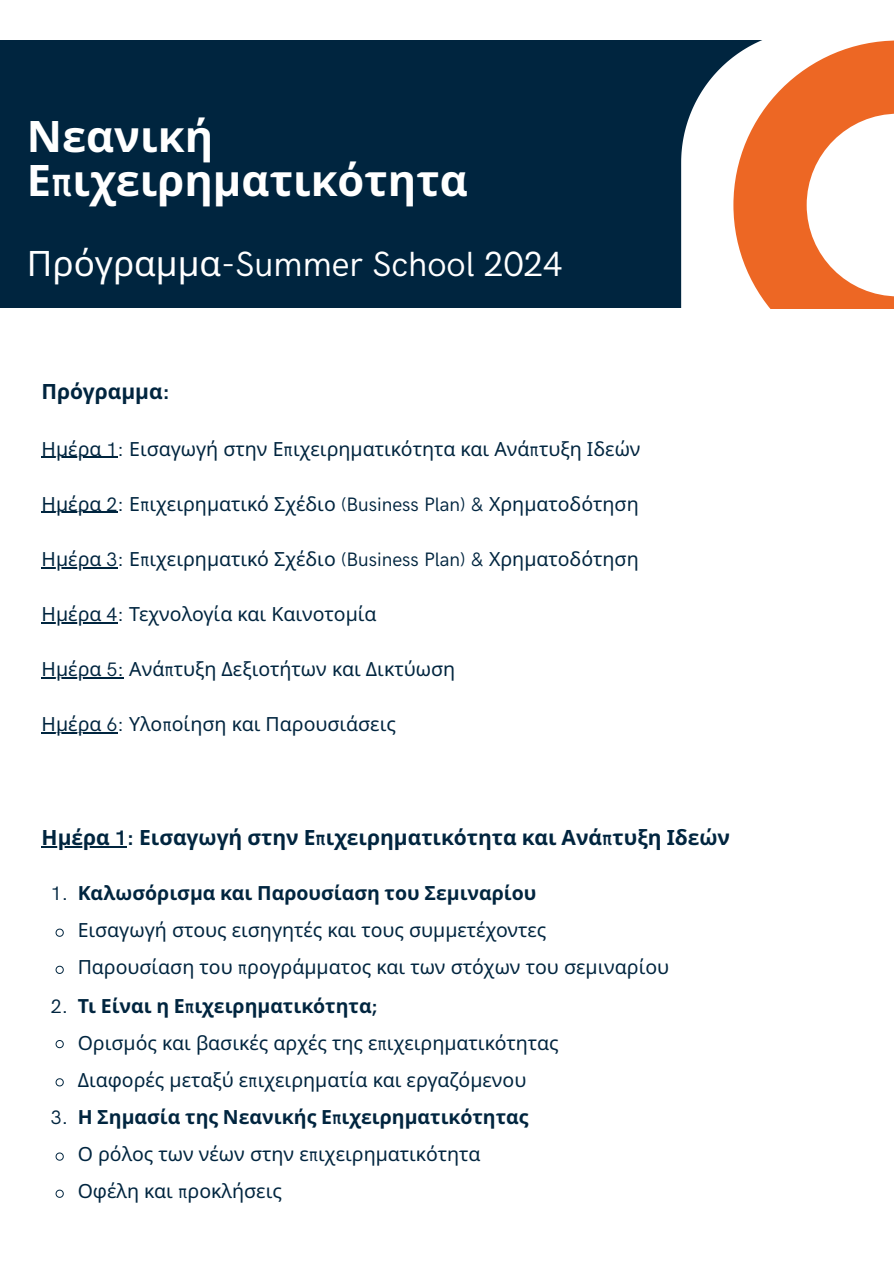
<style>
.page{position:relative;width:894px;height:1263px;background:#fff}
.page>*{position:absolute;margin:0;border:0;box-sizing:border-box;transform-origin:0 0}
.t1{font:700 43.35px/43.3px "Noto Sans";color:#fff}
.t2{font:35.1px "HK Grotesk";color:#fff}
.t3{font:700 21px "Noto Sans";color:#00253f}
.t4{font:19.5px "Noto Sans";color:#00253f}
.t5{font:700 19.5px "Noto Sans";color:#00253f}
.s1{font-family:"HK Grotesk"}
.s2{font-family:"Noto Sans"}
.s3{font-family:"HK Grotesk";font-weight:400}
</style>
<div class="page">
<hr style="left:42px;top:457px;width:76px;height:1px;background:#00253f">
<hr style="left:42px;top:512px;width:76px;height:1px;background:#00253f">
<hr style="left:42px;top:567px;width:76px;height:1px;background:#00253f">
<hr style="left:42px;top:622px;width:76px;height:1px;background:#00253f">
<hr style="left:42px;top:677px;width:82px;height:1px;background:#00253f">
<hr style="left:42px;top:732px;width:76px;height:2px;background:#00253f">
<hr style="left:42px;top:846px;width:85px;height:1px;background:#00253f">
<div style="left:0;top:40px;width:893px;height:268px;background:#00253f"></div>
<svg style="left:681px;top:57px;width:52px;height:251px;background:#dde2e6"></svg>
<svg style="left:733px;top:40px;width:160px;height:268px;background:#f3ab88"></svg>
<svg style="left:55px;top:928px;width:9px;height:9px"></svg>
<svg style="left:55px;top:965px;width:9px;height:9px"></svg>
<svg style="left:55px;top:1040px;width:9px;height:8px"></svg>
<svg style="left:55px;top:1078px;width:9px;height:9px"></svg>
<svg style="left:55px;top:1152px;width:9px;height:9px"></svg>
<svg style="left:55px;top:1189px;width:9px;height:9px"></svg>
<p class="t1" style="left:27px;top:114px;width:442px">Νεανική<br>Ε<span class="s1">π</span>ιχειρηματικότητα</p>
<p class="t2" style="left:27px;top:244px;width:537px"><span class="s2">Πρόγραμμα</span>-Summer School 2024</p>
<p class="t3" style="left:42px;top:377px;width:129px">Πρόγραμμα<span class="s1">:</span></p>
<p class="t4" style="left:42px;top:435px;width:600px">Ημέρα <span class="s1">1:</span> Εισαγωγή στην Ε<span class="s1">π</span>ιχειρηματικότητα και Ανά<span class="s1">π</span>τυξη Ιδεών</p>
<p class="t4" style="left:42px;top:490px;width:598px">Ημέρα <span class="s1">2:</span> Ε<span class="s1">π</span>ιχειρηματικό Σχέδιο <span class="s1">(Business Plan) &amp;</span> Χρηματοδότηση</p>
<p class="t4" style="left:42px;top:545px;width:598px">Ημέρα <span class="s1">3:</span> Ε<span class="s1">π</span>ιχειρηματικό Σχέδιο <span class="s1">(Business Plan) &amp;</span> Χρηματοδότηση</p>
<p class="t4" style="left:42px;top:600px;width:336px">Ημέρα <span class="s1">4:</span> Τεχνολογία και Καινοτομία</p>
<p class="t4" style="left:42px;top:655px;width:415px">Ημέρα <span class="s1">5:</span> Ανά<span class="s1">π</span>τυξη Δεξιοτήτων και Δικτύωση</p>
<p class="t4" style="left:42px;top:710px;width:355px">Ημέρα <span class="s1">6:</span> Υλο<span class="s1">π</span>οίηση και Παρουσιάσεις</p>
<h1 class="t3" style="left:42px;top:822px;width:689px">Ημέρα <span class="s1">1:</span> Εισαγωγή στην Ε<span class="s1">π</span>ιχειρηματικότητα και Ανά<span class="s1">π</span>τυξη Ιδεών</h1>
<p class="t5" style="left:51px;top:879px;width:487px"><span class="s3">1.</span> Καλωσόρισμα και Παρουσίαση του Σεμιναρίου</p>
<p class="t4" style="left:78px;top:916px;width:470px">Εισαγωγή στους εισηγητές και τους συμμετέχοντες</p>
<p class="t4" style="left:78px;top:953px;width:593px">Παρουσίαση του <span class="s1">π</span>ρογράμματος και των στόχων του σεμιναρίου</p>
<p class="t5" style="left:51px;top:992px;width:329px"><span class="s3">2.</span> Τι Είναι η Ε<span class="s1">π</span>ιχειρηματικότητα<span class="s1">;</span></p>
<p class="t4" style="left:78px;top:1029px;width:482px">Ορισμός και βασικές αρχές της ε<span class="s1">π</span>ιχειρηματικότητας</p>
<p class="t4" style="left:78px;top:1066px;width:450px">Διαφορές μεταξύ ε<span class="s1">π</span>ιχειρηματία και εργαζόμενου</p>
<p class="t5" style="left:51px;top:1103px;width:479px"><span class="s3">3.</span> Η Σημασία της Νεανικής Ε<span class="s1">π</span>ιχειρηματικότητας</p>
<p class="t4" style="left:78px;top:1140px;width:404px">Ο ρόλος των νέων στην ε<span class="s1">π</span>ιχειρηματικότητα</p>
<p class="t4" style="left:78px;top:1177px;width:206px">Οφέλη και <span class="s1">π</span>ροκλήσεις</p>
</div>
